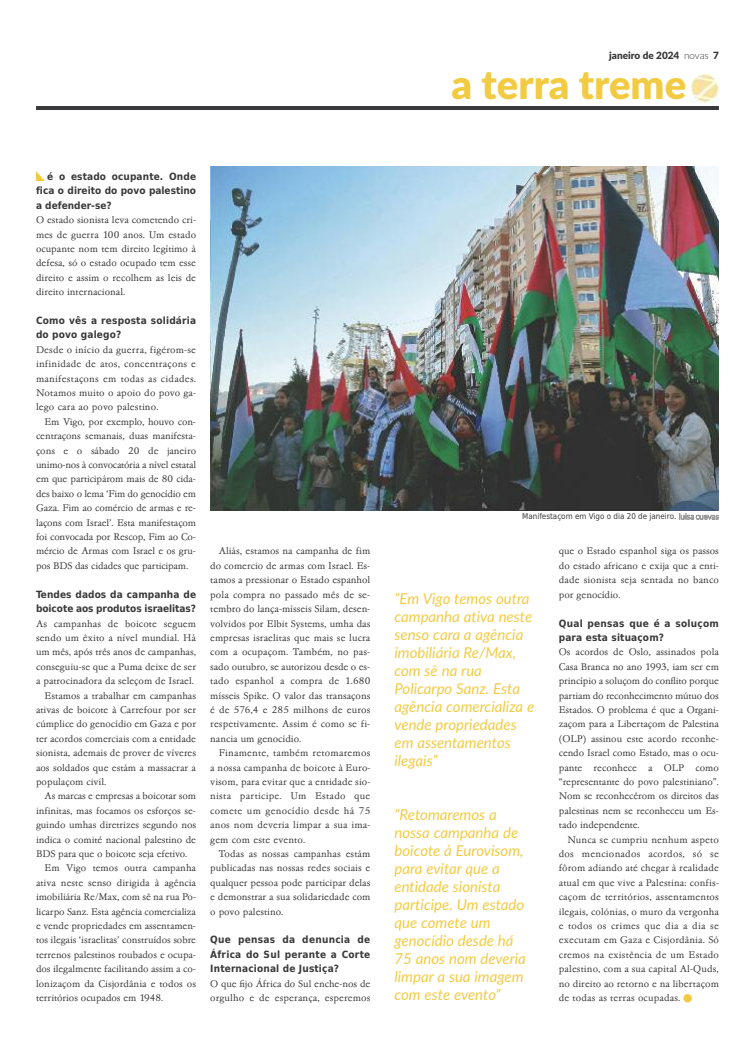
<style>
.page{position:relative;width:755px;height:1049px;background:#fff}
.page>*{position:absolute;margin:0;border:0;box-sizing:border-box;transform-origin:0 0}
.t1{font:900 40px "Lato";color:#f2cb43}
.t2{font:italic 15px/18px "Lato";color:#f2cb43}
.t3{font:300 10px/14.4px "Garamond No 4 TOT";color:#39383a;text-align:justify}
.t4{font:700 10px/14.4px "DejaVu Sans Condensed";letter-spacing:.015em;color:#39383a;text-align:justify}
.t5{font:700 10px/14.4px "DejaVu Sans Condensed";letter-spacing:-.005em;color:#39383a}
.t6{font:900 10px "Lato";color:#39383a}
.t7{font:8px "DejaVu Sans Condensed";color:#39383a}
.s1{font-weight:300}
.s2{font-family:"Lato";font-weight:300;color:#9c9c9c}
</style>
<div class="page">
<img style="left:690px;top:74px;width:28px;height:29px">
<hr style="left:36px;top:106px;width:682px;height:4px;background:#39383a">
<img style="left:210px;top:166px;width:508px;height:345px">
<div style="left:683px;top:994px;width:8px;height:8px;background:#f2cb43;border-radius:50%"></div>
<svg style="left:36px;top:171px;width:9px;height:10px"></svg>
<p class="t6" style="left:608px;top:50px;width:111px">janeiro de 2024 <span class="s1">novas</span> 7</p>
<h1 class="t1" style="left:451px;top:62px;width:236px">a terra treme</h1>
<p class="t4" style="left:36px;top:169px;width:161px;text-indent:11px">é o estado ocupante. Onde fica o direito do povo palestino a defender-se?</p>
<p class="t3" style="left:36px;top:213px;width:161px">O estado sionista leva cometendo cri&shy;mes de guerra 100 anos. Um estado ocupante nom tem direito legítimo à defesa, só o estado ocupado tem esse direito e assim o recolhem as leis de direito internacional.</p>
<p class="t4" style="left:36px;top:313px;width:161px">Como vês a resposta solidária do povo galego?</p>
<p class="t3" style="left:36px;top:342px;width:162px">Desde o início da guerra, figérom-se infinidade de atos, concentraçons e manifestaçons em todas as cidades.<br>Notamos muito o apoio do povo ga&shy;lego cara ao povo palestino.</p>
<p class="t3" style="left:36px;top:414px;width:161px;text-indent:9px">Em Vigo, por exemplo, houvo con&shy;centraçons semanais, duas manifesta&shy;çons e o sábado 20 de janeiro unimo-nos à convocatória a nível estatal em que participárom mais de 80 cida&shy;des baixo o lema ‘Fim do genocídio em Gaza. Fim ao comércio de armas e re&shy;laçons com Israel’. Esta manifestaçom foi convocada por Rescop, Fim ao Co&shy;mércio de Armas com Israel e os gru&shy;pos BDS das cidades que participam.</p>
<p class="t5" style="left:36px;top:587px;width:161px">Tendes dados da campanha de boicote aos produtos israelitas?</p>
<p class="t3" style="left:36px;top:616px;width:161px">As campanhas de boicote seguem</p>
<p class="t3" style="left:36px;top:630px;width:161px">sendo um êxito a nível mundial. Há</p>
<p class="t3" style="left:36px;top:645px;width:161px">um mês, após três anos de campanhas,</p>
<p class="t3" style="left:36px;top:659px;width:161px">conseguiu-se que a Puma deixe de ser</p>
<p class="t3" style="left:36px;top:673px;width:159px">a patrocinadora da seleçom de Israel.</p>
<p class="t3" style="left:45px;top:688px;width:153px">Estamos a trabalhar em campanhas</p>
<p class="t3" style="left:36px;top:702px;width:161px">ativas de boicote à Carrefour por ser</p>
<p class="t3" style="left:36px;top:717px;width:161px">cúmplice do genocídio em Gaza e por</p>
<p class="t3" style="left:36px;top:731px;width:161px">ter acordos comerciais com a entidade</p>
<p class="t3" style="left:36px;top:745px;width:161px">sionista, ademais de prover de víveres</p>
<p class="t3" style="left:36px;top:760px;width:161px">aos soldados que estám a massacrar a</p>
<p class="t3" style="left:36px;top:774px;width:72px">populaçom civil.</p>
<p class="t3" style="left:45px;top:789px;width:153px">As marcas e empresas a boicotar som</p>
<p class="t3" style="left:36px;top:803px;width:161px">infinitas, mas focamos os esforços se-</p>
<p class="t3" style="left:36px;top:817px;width:161px">guindo umhas diretrizes segundo nos</p>
<p class="t3" style="left:36px;top:832px;width:161px">indica o comité nacional palestino de</p>
<p class="t3" style="left:36px;top:846px;width:153px">BDS para que o boicote seja efetivo.</p>
<p class="t3" style="left:44px;top:861px;width:153px">Em Vigo temos outra campanha</p>
<p class="t3" style="left:36px;top:875px;width:161px">ativa neste senso dirigida à agência</p>
<p class="t3" style="left:36px;top:889px;width:161px">imobiliária Re/Max, com sê na rua Po-</p>
<p class="t3" style="left:36px;top:904px;width:161px">licarpo Sanz. Esta agência comercializa</p>
<p class="t3" style="left:36px;top:918px;width:161px">e vende propriedades em assentamen-</p>
<p class="t3" style="left:36px;top:933px;width:161px">tos ilegais ‘israelitas’ construídos sobre</p>
<p class="t3" style="left:36px;top:947px;width:161px">terrenos palestinos roubados e ocupa-</p>
<p class="t3" style="left:36px;top:961px;width:161px">dos ilegalmente facilitando assim a co-</p>
<p class="t3" style="left:36px;top:976px;width:161px">lonizaçom da Cisjordânia e todos os</p>
<p class="t3" style="left:36px;top:990px;width:129px">territórios ocupados em 1948.</p>
<p class="t3" style="left:210px;top:544px;width:161px;text-indent:9px">Aliás, estamos na campanha de fim do comercio de armas com Israel. Es&shy;tamos a pressionar o Estado espanhol pola compra no passado mês de se&shy;tembro do lança-mísseis Silam, desen&shy;volvidos por Elbit Systems, umha das empresas israelitas que mais se lucra com a ocupaçom. Também, no pas&shy;sado outubro, se autorizou desde o es&shy;tado espanhol a compra de 1.680 mísseis Spike. O valor das transaçons é de 576,4 e 285 milhons de euros respetivamente. Assim é como se fi&shy;nancia um genocídio.</p>
<p class="t3" style="left:210px;top:745px;width:162px;text-indent:9px">Finamente, também retomaremos a nossa campanha de boicote à Euro&shy;visom, para evitar que a entidade sio&shy;nista participe. Um Estado que comete um genocídio desde há 75 anos nom deveria limpar a sua ima&shy;gem com este evento.</p>
<p class="t3" style="left:210px;top:846px;width:161px;text-indent:9px">Todas as nossas campanhas estám publicadas nas nossas redes sociais e qualquer pessoa pode participar delas e demonstrar a sua solidariedade com o povo palestino.</p>
<p class="t4" style="left:210px;top:933px;width:161px">Que pensas da denuncia de África do Sul perante a Corte Internacional de Justiça?</p>
<p class="t3" style="left:210px;top:976px;width:161px">O que fijo África do Sul enche-nos de orgulho e de esperança, esperemos</p>
<p class="t7" style="left:522px;top:512px;width:198px">Manifestaçom em Vigo o dia 20 de janeiro. <span class="s2">luisa cuevas</span></p>
<h2 class="t2" style="left:394px;top:589px;width:141px">“Em Vigo temos outra campanha ativa neste senso cara a agência imobiliária Re/Max, com sê na rua<br>Policarpo Sanz. Esta agência comercializa e vende propriedades em assentamentos ilegais”</h2>
<h2 class="t2" style="left:394px;top:805px;width:133px">“Retomaremos a nossa campanha de boicote à Eurovisom, para evitar que a entidade sionista participe. Um estado que comete um genocídio desde há<br>75 anos nom deveria limpar a sua imagem com este evento”</h2>
<p class="t3" style="left:558px;top:544px;width:161px">que o Estado espanhol siga os passos do estado africano e exija que a enti&shy;dade sionista seja sentada no banco por genocídio.</p>
<p class="t4" style="left:558px;top:616px;width:161px">Qual pensas que é a soluçom para esta situaçom?</p>
<p class="t3" style="left:558px;top:645px;width:161px">Os acordos de Oslo, assinados pola Casa Branca no ano 1993, iam ser em princípio a soluçom do conflito porque partiam do reconhecimento mútuo dos Estados. O problema é que a Organi&shy;zaçom para a Libertaçom de Palestina (OLP) assinou este acordo reconhe&shy;cendo Israel como Estado, mas o ocu&shy;pante reconhece a OLP como “representante do povo palestiniano”.<br>Nom se reconhecêrom os direitos das palestinas nem se reconheceu um Es&shy;tado independente.</p>
<p class="t3" style="left:558px;top:832px;width:162px;text-indent:9px">Nunca se cumpriu nenhum aspeto dos mencionados acordos, só se fôrom adiando até chegar à realidade atual em que vive a Palestina: confis&shy;caçom de territórios, assentamentos ilegais, colónias, o muro da vergonha e todos os crimes que dia a dia se executam em Gaza e Cisjordânia. Só cremos na existência de um Estado palestino, com a sua capital Al-Quds, no direito ao retorno e na libertaçom de todas as terras ocupadas.</p>
</div>
